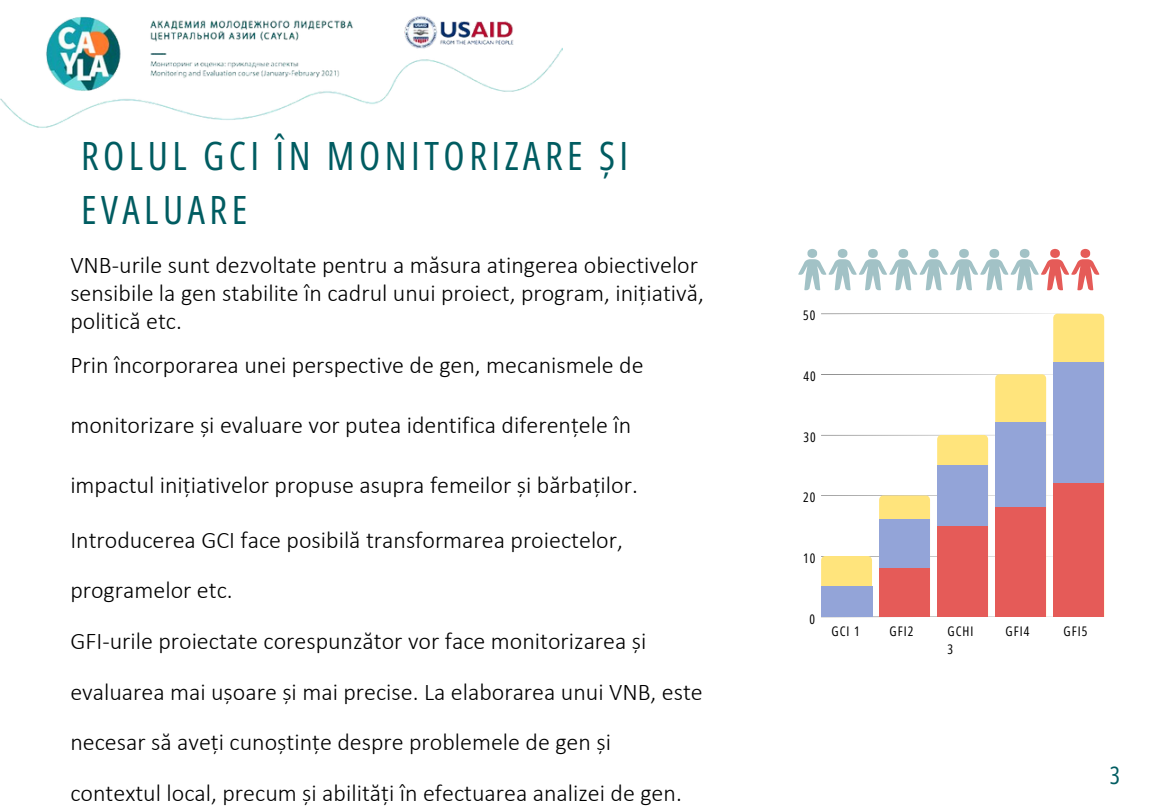
<style>
.page{position:relative;width:1170px;height:810px;background:#fff}
.page>*{position:absolute;margin:0;border:0;box-sizing:border-box;transform-origin:0 0}
.t1{font:39px/54px "Open Sans Condensed";letter-spacing:.115em;color:#005c61}
.t2{font:300 24px/50.7px "Calibri";color:#000}
.t3{font:24px "Open Sans Condensed";color:#005c61}
.t4{font:13.2px/18px "Open Sans Condensed";letter-spacing:.075em;color:#000}
</style>
<div class="page">
<img style="left:0;top:16px;width:562px;height:112px">
<svg style="left:798px;top:249px;width:301px;height:41px"></svg>
<hr style="left:821px;top:314px;width:283px;height:1px;background:#000">
<hr style="left:821px;top:374px;width:283px;height:1px;background:#000">
<hr style="left:821px;top:435px;width:283px;height:1px;background:#000">
<hr style="left:821px;top:496px;width:283px;height:1px;background:#000">
<hr style="left:821px;top:556px;width:283px;height:1px;background:#000">
<hr style="left:821px;top:617px;width:283px;height:1px;background:#000">
<div style="left:821px;top:556px;width:51px;height:30px;background:#ffe47c"></div>
<svg style="left:879px;top:496px;width:51px;height:24px"></svg>
<div style="left:937px;top:435px;width:51px;height:30px;background:#ffe47c"></div>
<div style="left:995px;top:374px;width:51px;height:49px;background:#ffe47c"></div>
<div style="left:1053px;top:314px;width:51px;height:48px;background:#ffe47c"></div>
<div style="left:821px;top:586px;width:51px;height:31px;background:#93a4d8"></div>
<div style="left:879px;top:520px;width:51px;height:97px;background:#93a4d8"></div>
<div style="left:937px;top:465px;width:51px;height:152px;background:#93a4d8"></div>
<div style="left:995px;top:423px;width:51px;height:194px;background:#93a4d8"></div>
<div style="left:1053px;top:362px;width:51px;height:255px;background:#93a4d8"></div>
<div style="left:879px;top:568px;width:51px;height:49px;background:#e55b58"></div>
<div style="left:937px;top:526px;width:51px;height:91px;background:#e55b58"></div>
<div style="left:995px;top:508px;width:51px;height:109px;background:#e55b58"></div>
<div style="left:1053px;top:484px;width:51px;height:133px;background:#e55b58"></div>
<p class="t1" style="left:81px;top:128px;width:549px">ROLUL GCI ÎN MONITORIZARE ȘI<br>EVALUARE</p>
<p class="t2" style="left:70px;top:253px;width:635px;line-height:28.2px">VNB-urile sunt dezvoltate pentru a măsura atingerea obiectivelor sensibile la gen stabilite în cadrul unui proiect, program, inițiativă, politică etc.</p>
<p class="t2" style="left:70px;top:342px;width:575px">Prin încorporarea unei perspective de gen, mecanismele de</p>
<p class="t2" style="left:70px;top:402px;width:562px">monitorizare și evaluare vor putea identifica diferențele în</p>
<p class="t2" style="left:70px;top:461px;width:569px">impactul inițiativelor propuse asupra femeilor și bărbaților.</p>
<p class="t2" style="left:70px;top:516px;width:634px">Introducerea GCI face posibilă transformarea proiectelor, programelor etc.<br>GFI-urile proiectate corespunzător vor face monitorizarea și evaluarea mai ușoare și mai precise. La elaborarea unui VNB, este necesar să aveți cunoștințe despre problemele de gen și contextul local, precum și abilități în efectuarea analizei de gen.</p>
<h2 class="t4" style="left:803px;top:306px;width:14px">50</h2>
<p class="t4" style="left:803px;top:367px;width:14px">40</p>
<p class="t4" style="left:803px;top:427px;width:14px">30</p>
<h1 class="t4" style="left:803px;top:488px;width:14px">20</h1>
<p class="t4" style="left:803px;top:549px;width:14px">10</p>
<p class="t4" style="left:809px;top:610px;width:7px">0</p>
<p class="t4" style="left:832px;top:622px;width:30px">GCI 1</p>
<p class="t4" style="left:890px;top:622px;width:25px">GFI2</p>
<p class="t4" style="left:948px;top:622px;width:27px">GCHI<br>3</p>
<p class="t4" style="left:1006px;top:622px;width:25px">GFI4</p>
<p class="t4" style="left:1064px;top:622px;width:25px">GFI5</p>
<p class="t3" style="left:1110px;top:758px;width:12px">3</p>
</div>
